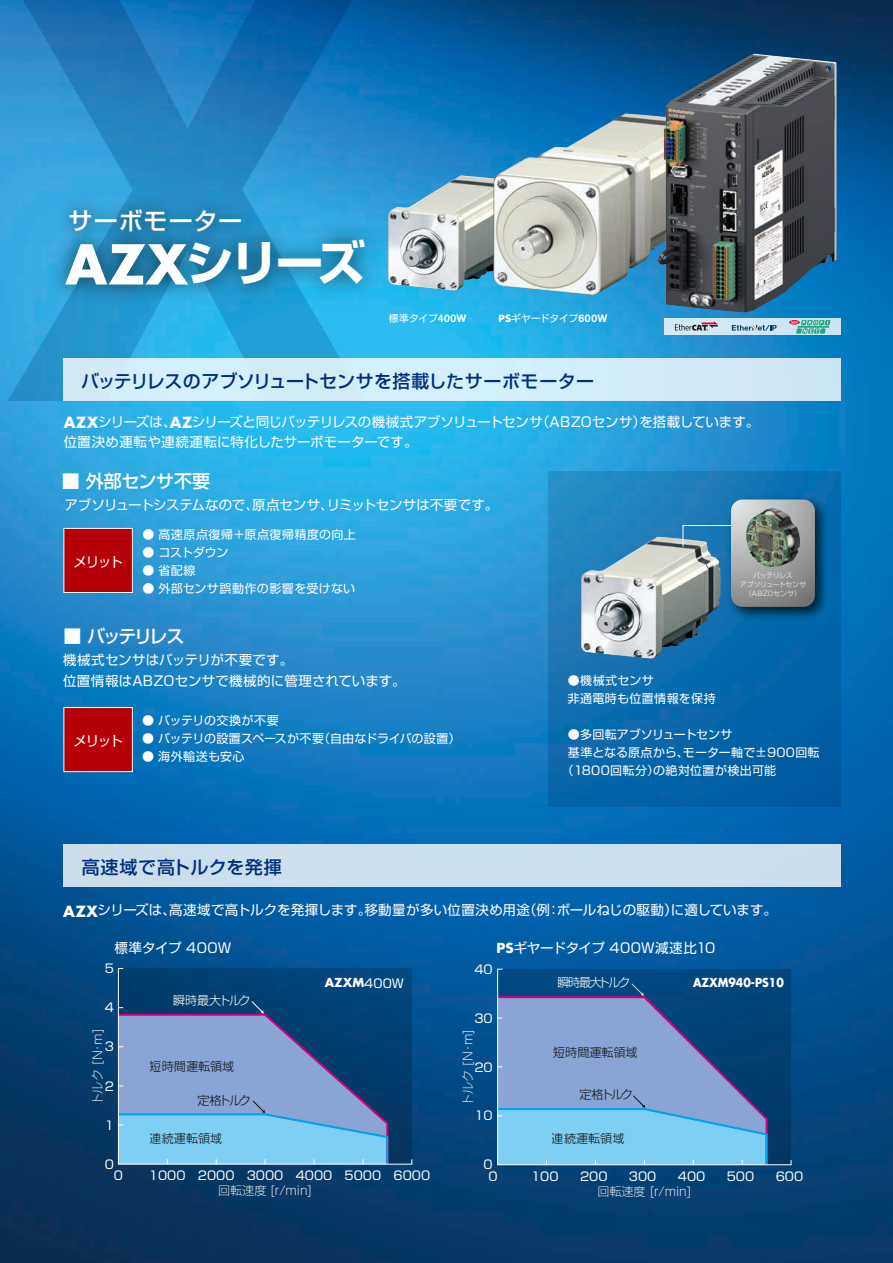
<style>
.page{position:relative;width:893px;height:1263px;background:#fff}
.page>*{position:absolute;margin:0;border:0;box-sizing:border-box;transform-origin:0 0}
.t1{font:700 48.3px "Shin Go Pro";color:#fff}
.t2{font:500 24.15px "Shin Go Pro";letter-spacing:.025em;color:#fff}
.t3{font:500 18px "Shin Go Pro";letter-spacing:-.005em;color:#00307c}
.t4{font:500 18px "Shin Go Pro";letter-spacing:.02em;color:#00307c}
.t5{font:500 18px "Shin Go Pro";letter-spacing:-.01em;color:#fff}
.t6{font:500 18px "Shin Go Pro";letter-spacing:-.055em;color:#fff}
.t7{font:13.5px/20.2px "Shin Go Pro";color:#fff}
.t8{font:12.15px "Shin Go Pro";color:#fff}
.t9{font:300 expanded 12.15px "Shin Go Pro";color:#fff}
.t10{font:300 12.15px "Shin Go Pro";color:#231916}
.t11{font:700 12.15px "Futura Std";color:#fff;scale:.9 1}
.t12{font:700 12.15px "Futura Std";color:#fff}
.t13{font:300 12.15px "Shin Go Pro";letter-spacing:-.07em;color:#fff}
.t14{font:300 12.15px "Shin Go Pro";letter-spacing:-.12em;color:#fff}
.t15{font:12px/18px "Shin Go Pro";letter-spacing:.025em;color:#fff}
.t16{font:12px "Shin Go Pro";letter-spacing:-.015em;color:#fff}
.t17{font:12px "Shin Go Pro";letter-spacing:-.01em;color:#fff}
.t18{font:9.75px "Shin Go Pro";letter-spacing:-.01em;color:#fff}
.t19{font:300 6.75px/9px "Shin Go Pro";color:#fff;text-align:center}
.s1{font-family:"Futura Std";font-size:53.55px}
.s2{font-family:"Helvetica Neue LT Std";font-weight:700;font-size:10.5px}
.s3{font-family:"Futura Std";font-weight:700}
.s4{font-family:"Futura Std";font-weight:700;font-size:15px}
.s5{font-family:"Shin Go Pro";font-weight:400}
</style>
<div class="page">
<img style="left:0;top:0;width:893px;height:1263px">
<svg style="left:549px;top:471px;width:292px;height:336px;background:#2175ae"></svg>
<img style="left:409px;top:175px;width:52px;height:32px">
<img style="left:604px;top:537px;width:54px;height:33px">
<img style="left:598px;top:113px;width:27px;height:16px">
<svg style="left:8px;top:0;width:357px;height:401px;background:#2589c7"></svg>
<img style="left:38px;top:209px;width:356px;height:117px">
<img style="left:45px;top:186px;width:222px;height:73px">
<div style="left:64px;top:358px;width:777px;height:42px;background:#d3edf9"></div>
<div style="left:64px;top:845px;width:777px;height:42px;background:#cce0ef"></div>
<img style="left:722px;top:491px;width:110px;height:133px">
<svg style="left:118px;top:968px;width:295px;height:197px;background:#5081b2"></svg>
<div style="left:64px;top:528px;width:68px;height:64px;background:#b60007"></div>
<div style="left:64px;top:528px;width:69px;height:65px;border:1px solid #fff"></div>
<div style="left:64px;top:707px;width:68px;height:65px;background:#b60007"></div>
<div style="left:64px;top:707px;width:69px;height:65px;border:1px solid #fff"></div>
<svg style="left:497px;top:968px;width:295px;height:197px;background:#4771a6"></svg>
<svg style="left:496px;top:1095px;width:273px;height:72px;background:#7abbe5"></svg>
<img style="left:682px;top:499px;width:133px;height:108px">
<img style="left:691px;top:54px;width:63px;height:35px">
<div style="left:664px;top:319px;width:177px;height:16px;background:#d2e7f4"></div>
<svg style="left:675px;top:321px;width:43px;height:10px"></svg>
<svg style="left:732px;top:325px;width:46px;height:6px"></svg>
<svg style="left:791px;top:320px;width:40px;height:14px"></svg>
<h2 class="t2" style="left:69px;top:201px;width:175px">サーボモーター</h2>
<h1 class="t1" style="left:65px;top:224px;width:302px"><span class="s1">AZX</span>シリーズ</h1>
<p class="t18" style="left:389px;top:310px;width:79px">標準タイプ<span class="s2">400W</span></p>
<p class="t18" style="left:499px;top:310px;width:110px"><span class="s3">PS</span>ギヤードタイプ<span class="s2">600W</span></p>
<h3 class="t3" style="left:81px;top:366px;width:515px">バッテリレスのアブソリュートセンサを搭載したサーボモーター</h3>
<p class="t7" style="left:64px;top:410px;width:697px"><span class="s4">AZX</span>シリーズは、<span class="s4">AZ</span>シリーズと同じバッテリレスの機械式アブソリュートセンサ（ABZOセンサ）を搭載しています。位置決め運転や連続運転に特化したサーボモーターです。</p>
<h3 class="t5" style="left:62px;top:467px;width:150px">■ 外部センサ不要</h3>
<p class="t7" style="left:65px;top:493px;width:435px">アブソリュートシステムなので、原点センサ、リミットセンサは不要です。</p>
<p class="t15" style="left:142px;top:524px;width:215px">● 高速原点復帰＋原点復帰精度の向上</p>
<p class="t15" style="left:142px;top:542px;width:88px">● コストダウン</p>
<p class="t15" style="left:142px;top:560px;width:55px">● 省配線</p>
<p class="t15" style="left:142px;top:578px;width:214px">● 外部センサ誤動作の影響を受けない</p>
<h3 class="t6" style="left:63px;top:621px;width:122px">■ バッテリレス</h3>
<p class="t7" style="left:73px;top:550px;width:51px">メリット</p>
<p class="t7" style="left:63px;top:648px;width:344px;line-height:21px">機械式センサはバッテリが不要です。<br>位置情報はABZOセンサで機械的に管理されています。</p>
<p class="t15" style="left:142px;top:710px;width:138px">● バッテリの交換が不要</p>
<p class="t16" style="left:142px;top:728px;width:320px">● バッテリの設置スペースが不要（自由なドライバの設置）</p>
<p class="t15" style="left:142px;top:746px;width:104px">● 海外輸送も安心</p>
<p class="t7" style="left:73px;top:729px;width:51px">メリット</p>
<h3 class="t4" style="left:82px;top:852px;width:201px">高速域で高トルクを発揮</h3>
<p class="t19" style="left:740px;top:570px;width:68px">バッテリレス<br>アブソリュートセンサ（ABZOセンサ）</p>
<p class="t15" style="left:568px;top:670px;width:150px">●機械式センサ<br>非通電時も位置情報を保持</p>
<p class="t17" style="left:568px;top:725px;width:166px">●多回転アブソリュートセンサ</p>
<p class="t15" style="left:568px;top:742px;width:253px">基準となる原点から、モーター軸で±900回転</p>
<p class="t15" style="left:562px;top:760px;width:216px">（1800回転分）の絶対位置が検出可能</p>
<p class="t7" style="left:63px;top:898px;width:715px"><span class="s4">AZX</span>シリーズは、高速域で高トルクを発揮します。移動量が多い位置決め用途（例：ボールねじの駆動）に適しています。</p>
<p class="t7" style="left:115px;top:936px;width:118px">標準タイプ 400W</p>
<p class="t7" style="left:497px;top:936px;width:220px"><span class="s3">PS</span>ギヤードタイプ 400W減速比10</p>
<p class="t8" style="left:105px;top:958px;width:11px">5</p>
<p class="t8" style="left:474px;top:959px;width:20px">40</p>
<p class="t12" style="left:325px;top:974px;width:81px">AZXM<span class="s5">400W</span></p>
<p class="t14" style="left:557px;top:973px;width:75px">瞬時最大トルク</p>
<p class="t11" style="left:693px;top:974px;width:102px">AZXM940-PS10</p>
<p class="t8" style="left:105px;top:998px;width:11px">4</p>
<p class="t13" style="left:173px;top:990px;width:79px">瞬時最大トルク</p>
<p class="t8" style="left:474px;top:1008px;width:20px">30</p>
<p class="t9" style="left:87px;top:1105px;width:78px;rotate:-90deg">トルク [N・m]</p>
<p class="t8" style="left:105px;top:1037px;width:11px">3</p>
<p class="t8" style="left:105px;top:1076px;width:11px">2</p>
<p class="t10" style="left:150px;top:1056px;width:86px">短時間運転領域</p>
<p class="t10" style="left:198px;top:1090px;width:55px">定格トルク</p>
<p class="t9" style="left:458px;top:1106px;width:78px;rotate:-90deg">トルク [N・m]</p>
<p class="t8" style="left:474px;top:1057px;width:20px">20</p>
<p class="t10" style="left:553px;top:1042px;width:86px">短時間運転領域</p>
<p class="t10" style="left:580px;top:1084px;width:55px">定格トルク</p>
<p class="t8" style="left:105px;top:1115px;width:11px">1</p>
<p class="t8" style="left:474px;top:1106px;width:20px">10</p>
<p class="t10" style="left:150px;top:1128px;width:74px">連続運転領域</p>
<p class="t10" style="left:552px;top:1129px;width:74px">連続運転領域</p>
<p class="t8" style="left:105px;top:1154px;width:11px">0</p>
<p class="t8" style="left:114px;top:1165px;width:11px">0</p>
<p class="t8" style="left:149px;top:1165px;width:283px">1000 2000 3000 4000 5000 6000</p>
<p class="t8" style="left:484px;top:1155px;width:11px">0</p>
<p class="t8" style="left:488px;top:1166px;width:11px">0</p>
<p class="t8" style="left:531px;top:1166px;width:29px">100</p>
<p class="t8" style="left:580px;top:1166px;width:29px">200</p>
<p class="t8" style="left:629px;top:1166px;width:29px">300</p>
<p class="t8" style="left:678px;top:1166px;width:29px">400</p>
<p class="t8" style="left:727px;top:1166px;width:29px">500</p>
<p class="t8" style="left:776px;top:1166px;width:29px">600</p>
<p class="t9" style="left:218px;top:1180px;width:95px">回転速度 [r/min]</p>
<p class="t9" style="left:597px;top:1181px;width:95px">回転速度 [r/min]</p>
</div>
